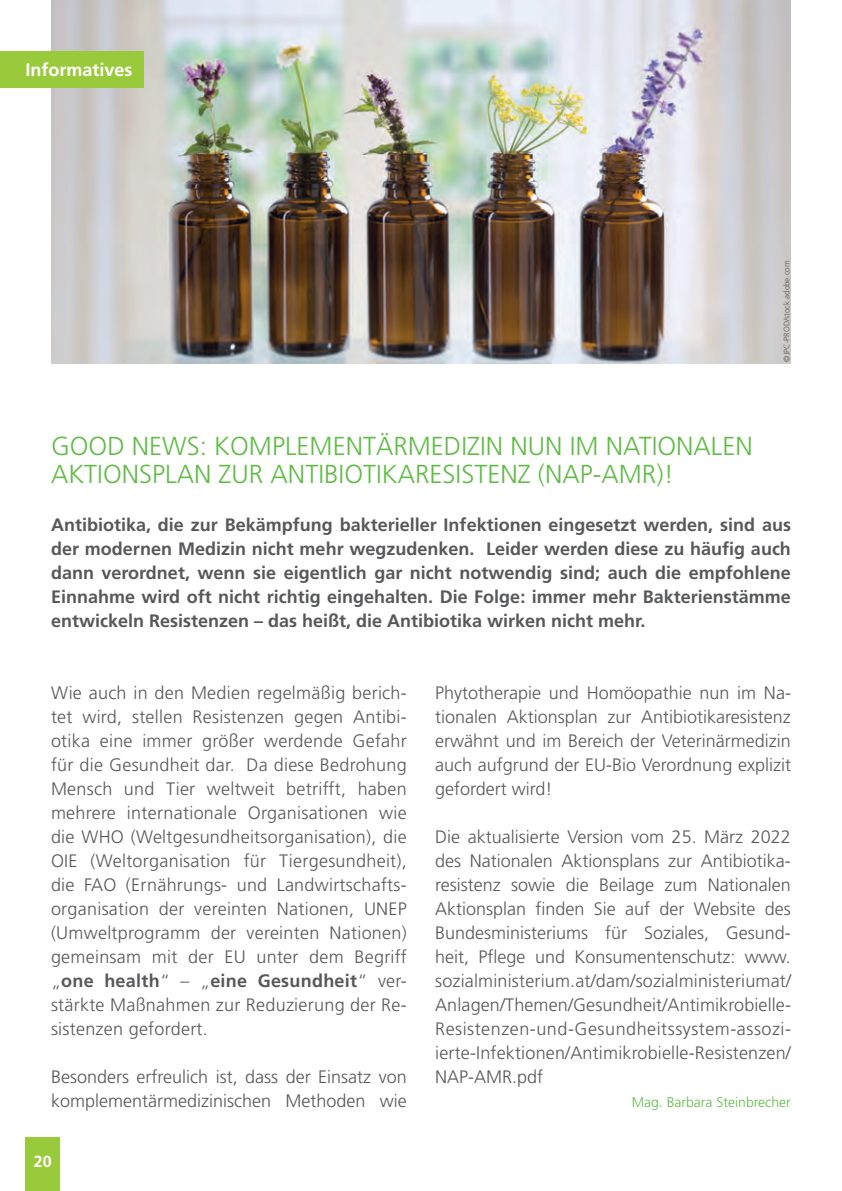
<style>
.page{position:relative;width:842px;height:1191px;background:#fff}
.page>*{position:absolute;margin:0;border:0;box-sizing:border-box;transform-origin:0 0}
.t1{font:300 26px/28px "Frutiger";color:#60bb46}
.t2{font:300 18px/24px "Frutiger";color:#57585a;text-align:justify}
.t3{font:700 18px/24px "Frutiger";color:#57585a;text-align:justify}
.t4{font:700 18px "Frutiger";color:#fff}
.t5{font:700 16px "Frutiger";color:#fff}
.t6{font:300 14px "Frutiger";color:#60bb46}
.t7{font:300 8px "Frutiger";color:#57585a}
.s1{font-weight:700}
</style>
<div class="page">
<div style="left:26px;top:1137px;width:34px;height:54px;background:#99ca3b"></div>
<img style="left:51px;top:0;width:740px;height:363px">
<div style="left:0;top:51px;width:144px;height:36px;background:#99ca3b"></div>
<p class="t4" style="left:26px;top:59px;width:109px">Informatives</p>
<h1 class="t1" style="left:51px;top:432px;width:703px">GOOD NEWS: KOMPLEMENTÄRMEDIZIN NUN IM NATIONALEN<br>AKTIONSPLAN ZUR ANTIBIOTIKARESISTENZ (NAP-AMR)!</h1>
<p class="t7" style="left:782px;top:362px;width:103px;rotate:-90deg">©JPC-PROD/stock.adobe.com</p>
<p class="t3" style="left:51px;top:513px;width:741px">Antibiotika, die zur Bekämpfung bakterieller Infektionen eingesetzt werden, sind aus der modernen Medizin nicht mehr wegzudenken. Leider werden diese zu häufig auch dann verordnet, wenn sie eigentlich gar nicht notwendig sind; auch die empfohlene Einnahme wird oft nicht richtig eingehalten. Die Folge: immer mehr Bakterienstämme entwickeln Resistenzen – das heißt, die Antibiotika wirken nicht mehr.</p>
<p class="t2" style="left:51px;top:681px;width:357px">Wie auch in den Medien regelmäßig berich&shy;tet wird, stellen Resistenzen gegen Antibi&shy;otika eine immer größer werdende Gefahr für die Gesundheit dar. Da diese Bedrohung Mensch und Tier weltweit betrifft, haben mehrere internationale Organisationen wie die WHO (Weltgesundheitsorganisation), die OIE (Weltorganisation für Tiergesundheit), die FAO (Ernährungs- und Landwirtschafts&shy;organisation der vereinten Nationen, UNEP (Umweltprogramm der vereinten Nationen) gemeinsam mit der EU unter dem Begriff „<span class="s1">one health</span>“ – „<span class="s1">eine Gesundheit</span>“ ver&shy;stärkte Maßnahmen zur Reduzierung der Re&shy;sistenzen gefordert.</p>
<p class="t2" style="left:51px;top:1065px;width:357px">Besonders erfreulich ist, dass der Einsatz von komplementärmedizinischen Methoden wie</p>
<p class="t5" style="left:34px;top:1152px;width:19px">20</p>
<p class="t2" style="left:435px;top:681px;width:357px">Phytotherapie und Homöopathie nun im Na&shy;tionalen Aktionsplan zur Antibiotikaresistenz erwähnt und im Bereich der Veterinärmedizin auch aufgrund der EU-Bio Verordnung explizit gefordert wird!</p>
<p class="t2" style="left:435px;top:825px;width:357px">Die aktualisierte Version vom 25. März 2022 des Nationalen Aktionsplans zur Antibiotika&shy;resistenz sowie die Beilage zum Nationalen Aktionsplan finden Sie auf der Website des Bundesministeriums für Soziales, Gesund&shy;heit, Pflege und Konsumentenschutz: www. sozialministerium.at/dam/sozialministeriumat/ Anlagen/Themen/Gesundheit/Antimikrobielle-Resistenzen-und-Gesundheitssystem-assozi&shy;ierte-Infektionen/Antimikrobielle-Resistenzen/ NAP-AMR.pdf</p>
<p class="t6" style="left:632px;top:1094px;width:161px">Mag. Barbara Steinbrecher</p>
</div>
